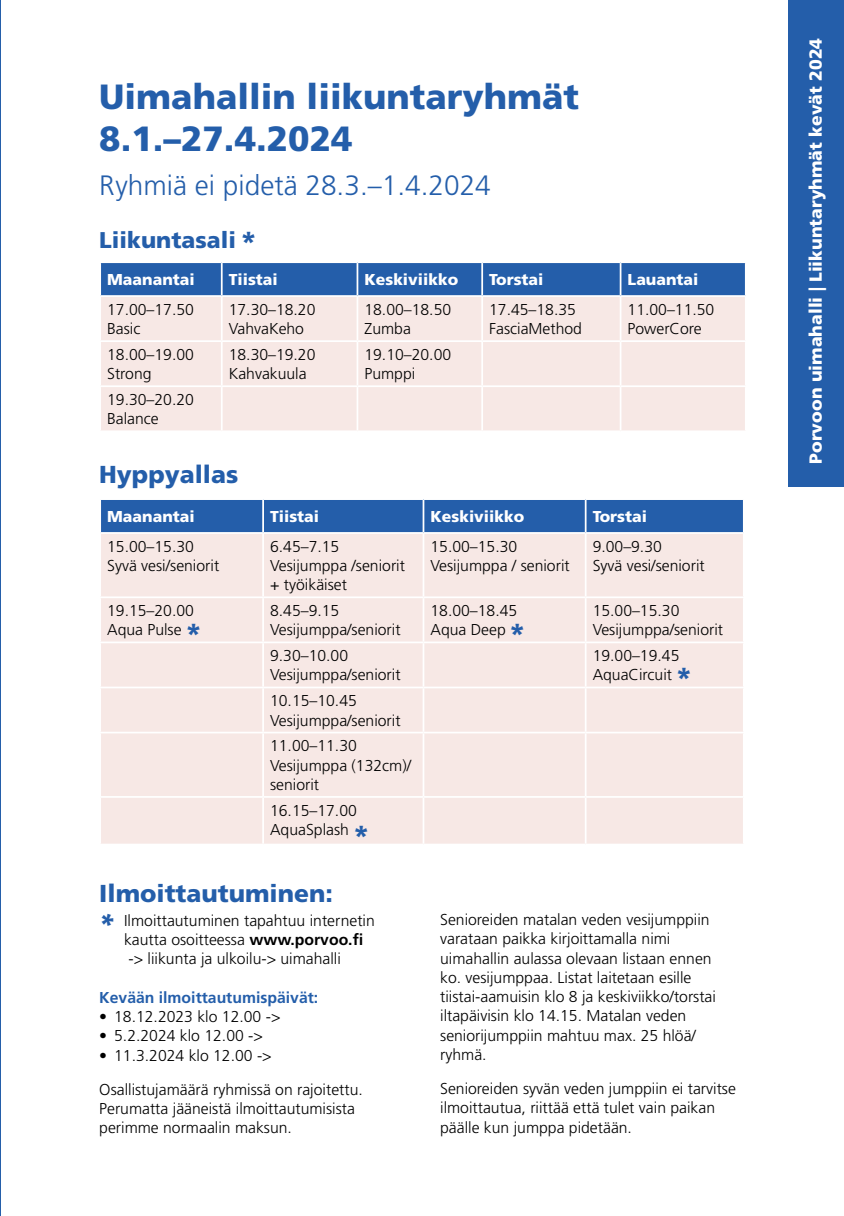
<style>
.page{position:relative;width:844px;height:1216px;background:#fff}
.page>*{position:absolute;margin:0;border:0;box-sizing:border-box;transform-origin:0 0}
.H3{font:900 35px/42px "Frutiger LT Std";color:#245eaa}
.t1{font:900 28.88px "Frutiger LT Std";color:#245eaa}
.P_leipis{font:300 28px "Frutiger LT Std";color:#245eaa}
.H3-2{font:900 24.5px "Frutiger LT Std";color:#245eaa}
.H3-3{font:900 22.75px "Frutiger LT Std";color:#245eaa}
.t2{font:900 17.5px "Frutiger LT Std";color:#fff}
.P_leipis-2{font:300 15.75px/19.2px "Frutiger LT Std";color:#000}
.H3-4{font:900 15.75px "Frutiger LT Std";color:#fff}
.P_luettelo{font:300 15.75px "Frutiger LT Std";color:#000}
.P_leipis-3{font:700 15.75px "Frutiger LT Std";color:#245eaa}
.s1{font-weight:700}
</style>
<div class="page">
<div style="left:788px;top:0;width:55px;height:486px;background:#245eaa"></div>
<hr style="left:0;top:0;width:1px;height:1215px;background:#245eaa">
<div style="left:101px;top:263px;width:643px;height:32px;background:#245eaa"></div>
<div style="left:101px;top:297px;width:643px;height:133px;background:#f7e8e5"></div>
<hr style="left:221px;top:263px;width:1px;height:32px;background:#fff">
<hr style="left:356px;top:263px;width:2px;height:32px;background:#fff">
<hr style="left:481px;top:263px;width:2px;height:32px;background:#fff">
<hr style="left:619px;top:263px;width:2px;height:32px;background:#fff">
<hr style="left:221px;top:297px;width:1px;height:43px;background:#fff">
<hr style="left:356px;top:297px;width:2px;height:43px;background:#fff">
<hr style="left:481px;top:297px;width:2px;height:43px;background:#fff">
<hr style="left:619px;top:297px;width:2px;height:43px;background:#fff">
<hr style="left:99px;top:340px;width:123px;height:2px;background:#fff">
<hr style="left:222px;top:340px;width:135px;height:2px;background:#fff">
<hr style="left:221px;top:342px;width:1px;height:43px;background:#fff">
<hr style="left:357px;top:340px;width:125px;height:2px;background:#fff">
<hr style="left:356px;top:342px;width:2px;height:43px;background:#fff">
<hr style="left:482px;top:340px;width:138px;height:2px;background:#fff">
<hr style="left:481px;top:342px;width:2px;height:43px;background:#fff">
<hr style="left:620px;top:340px;width:126px;height:2px;background:#fff">
<hr style="left:619px;top:342px;width:2px;height:43px;background:#fff">
<hr style="left:99px;top:385px;width:123px;height:2px;background:#fff">
<hr style="left:222px;top:385px;width:135px;height:2px;background:#fff">
<hr style="left:221px;top:387px;width:1px;height:43px;background:#fff">
<hr style="left:357px;top:385px;width:125px;height:2px;background:#fff">
<hr style="left:356px;top:387px;width:2px;height:43px;background:#fff">
<hr style="left:482px;top:385px;width:138px;height:2px;background:#fff">
<hr style="left:481px;top:387px;width:2px;height:43px;background:#fff">
<hr style="left:620px;top:385px;width:126px;height:2px;background:#fff">
<hr style="left:619px;top:387px;width:2px;height:43px;background:#fff">
<div style="left:101px;top:500px;width:641px;height:32px;background:#245eaa"></div>
<div style="left:101px;top:534px;width:641px;height:309px;background:#f7e8e5"></div>
<hr style="left:262px;top:500px;width:2px;height:32px;background:#fff">
<hr style="left:422px;top:500px;width:2px;height:32px;background:#fff">
<hr style="left:584px;top:500px;width:2px;height:32px;background:#fff">
<hr style="left:262px;top:534px;width:2px;height:62px;background:#fff">
<hr style="left:422px;top:534px;width:2px;height:62px;background:#fff">
<hr style="left:584px;top:534px;width:2px;height:62px;background:#fff">
<hr style="left:99px;top:596px;width:164px;height:2px;background:#fff">
<hr style="left:263px;top:596px;width:160px;height:2px;background:#fff">
<hr style="left:262px;top:598px;width:2px;height:43px;background:#fff">
<hr style="left:423px;top:596px;width:162px;height:2px;background:#fff">
<hr style="left:422px;top:598px;width:2px;height:43px;background:#fff">
<hr style="left:585px;top:596px;width:159px;height:2px;background:#fff">
<hr style="left:584px;top:598px;width:2px;height:43px;background:#fff">
<hr style="left:99px;top:641px;width:164px;height:2px;background:#fff">
<hr style="left:263px;top:641px;width:160px;height:2px;background:#fff">
<hr style="left:262px;top:643px;width:2px;height:43px;background:#fff">
<hr style="left:423px;top:641px;width:162px;height:2px;background:#fff">
<hr style="left:422px;top:643px;width:2px;height:43px;background:#fff">
<hr style="left:585px;top:641px;width:159px;height:2px;background:#fff">
<hr style="left:584px;top:643px;width:2px;height:43px;background:#fff">
<hr style="left:99px;top:686px;width:164px;height:2px;background:#fff">
<hr style="left:263px;top:686px;width:160px;height:2px;background:#fff">
<hr style="left:262px;top:688px;width:2px;height:43px;background:#fff">
<hr style="left:423px;top:686px;width:162px;height:2px;background:#fff">
<hr style="left:422px;top:688px;width:2px;height:43px;background:#fff">
<hr style="left:585px;top:686px;width:159px;height:2px;background:#fff">
<hr style="left:584px;top:688px;width:2px;height:43px;background:#fff">
<hr style="left:99px;top:731px;width:164px;height:2px;background:#fff">
<hr style="left:263px;top:731px;width:160px;height:2px;background:#fff">
<hr style="left:262px;top:733px;width:2px;height:63px;background:#fff">
<hr style="left:423px;top:731px;width:162px;height:2px;background:#fff">
<hr style="left:422px;top:733px;width:2px;height:63px;background:#fff">
<hr style="left:585px;top:731px;width:159px;height:2px;background:#fff">
<hr style="left:584px;top:733px;width:2px;height:63px;background:#fff">
<hr style="left:99px;top:796px;width:164px;height:1px;background:#fff">
<hr style="left:263px;top:796px;width:160px;height:1px;background:#fff">
<hr style="left:262px;top:797px;width:2px;height:46px;background:#fff">
<hr style="left:423px;top:796px;width:162px;height:1px;background:#fff">
<hr style="left:422px;top:797px;width:2px;height:46px;background:#fff">
<hr style="left:585px;top:796px;width:159px;height:1px;background:#fff">
<hr style="left:584px;top:797px;width:2px;height:46px;background:#fff">
<p class="H3" style="left:99px;top:76px;width:481px">Uimahallin liikuntaryhmät<br>8.1.–27.4.2024</p>
<p class="P_leipis" style="left:99px;top:169px;width:393px">Ryhmiä ei pidetä 28.3.–1.4.2024</p>
<p class="H3-3" style="left:99px;top:226px;width:138px">Liikuntasali</p>
<h2 class="t1" style="left:240px;top:225px;width:19px">*</h2>
<p class="H3-4" style="left:107px;top:270px;width:89px">Maanantai</p>
<p class="H3-4" style="left:229px;top:270px;width:51px">Tiistai</p>
<p class="H3-4" style="left:364px;top:270px;width:95px">Keskiviikko</p>
<p class="H3-4" style="left:489px;top:270px;width:56px">Torstai</p>
<p class="H3-4" style="left:627px;top:270px;width:72px">Lauantai</p>
<p class="P_leipis-2" style="left:107px;top:300px;width:88px">17.00–17.50</p>
<p class="P_leipis-2" style="left:107px;top:319px;width:35px">Basic</p>
<p class="P_leipis-2" style="left:229px;top:300px;width:88px">17.30–18.20<br>VahvaKeho</p>
<p class="P_leipis-2" style="left:364px;top:300px;width:88px">18.00–18.50</p>
<p class="P_leipis-2" style="left:489px;top:300px;width:94px">17.45–18.35<br>FasciaMethod</p>
<p class="P_leipis-2" style="left:627px;top:300px;width:88px">11.00–11.50<br>PowerCore</p>
<p class="P_leipis-2" style="left:364px;top:319px;width:48px">Zumba</p>
<p class="P_leipis-2" style="left:107px;top:345px;width:88px">18.00–19.00</p>
<p class="P_leipis-2" style="left:107px;top:364px;width:46px">Strong</p>
<p class="P_leipis-2" style="left:107px;top:390px;width:88px">19.30–20.20</p>
<p class="P_leipis-2" style="left:107px;top:409px;width:53px">Balance</p>
<p class="P_leipis-2" style="left:229px;top:345px;width:88px">18.30–19.20<br>Kahvakuula</p>
<p class="P_leipis-2" style="left:364px;top:345px;width:88px">19.10–20.00</p>
<p class="P_leipis-2" style="left:364px;top:364px;width:52px">Pumppi</p>
<p class="H3-2" style="left:99px;top:459px;width:140px">Hyppyallas</p>
<p class="H3-4" style="left:107px;top:507px;width:89px">Maanantai</p>
<p class="H3-4" style="left:270px;top:507px;width:51px">Tiistai</p>
<p class="H3-4" style="left:430px;top:507px;width:95px">Keskiviikko</p>
<p class="H3-4" style="left:592px;top:507px;width:56px">Torstai</p>
<p class="P_leipis-2" style="left:107px;top:537px;width:88px">15.00–15.30</p>
<p class="P_leipis-2" style="left:107px;top:556px;width:113px">Syvä vesi/seniorit</p>
<p class="P_leipis-2" style="left:270px;top:537px;width:136px">6.45–7.15<br>Vesijumppa /seniorit + työikäiset</p>
<p class="P_leipis-2" style="left:430px;top:537px;width:141px">15.00–15.30<br>Vesijumppa / seniorit</p>
<p class="P_leipis-2" style="left:592px;top:537px;width:71px">9.00–9.30</p>
<p class="P_leipis-2" style="left:592px;top:556px;width:113px">Syvä vesi/seniorit</p>
<p class="P_leipis-2" style="left:107px;top:601px;width:88px">19.15–20.00</p>
<p class="P_leipis-2" style="left:107px;top:620px;width:76px">Aqua Pulse</p>
<p class="P_leipis-2" style="left:270px;top:601px;width:132px">8.45–9.15<br>Vesijumppa/seniorit</p>
<p class="P_leipis-2" style="left:430px;top:601px;width:88px">18.00–18.45<br>Aqua Deep</p>
<p class="P_leipis-2" style="left:592px;top:601px;width:132px">15.00–15.30<br>Vesijumppa/seniorit</p>
<p class="P_leipis-2" style="left:270px;top:646px;width:132px">9.30–10.00<br>Vesijumppa/seniorit</p>
<p class="P_leipis-2" style="left:592px;top:646px;width:88px">19.00–19.45<br>AquaCircuit</p>
<p class="P_leipis-2" style="left:270px;top:691px;width:132px">10.15–10.45<br>Vesijumppa/seniorit</p>
<p class="P_leipis-2" style="left:270px;top:736px;width:142px">11.00–11.30<br>Vesijumppa (132cm)/ seniorit</p>
<p class="P_leipis-2" style="left:270px;top:800px;width:88px">16.15–17.00<br>AquaSplash</p>
<h2 class="t1" style="left:185px;top:616px;width:19px">*</h2>
<h2 class="t1" style="left:508px;top:616px;width:19px">*</h2>
<h2 class="t1" style="left:675px;top:660px;width:19px">*</h2>
<h2 class="t1" style="left:352px;top:818px;width:19px">*</h2>
<p class="H3-2" style="left:99px;top:878px;width:235px">Ilmoittautuminen:</p>
<p class="P_leipis-2" style="left:124px;top:911px;width:252px">Ilmoittautuminen tapahtuu internetin kautta osoitteessa <span class="s1">www.porvoo.fi</span></p>
<p class="P_leipis-2" style="left:128px;top:949px;width:214px">-&gt; liikunta ja ulkoilu-&gt; uimahalli</p>
<p class="P_leipis-3" style="left:99px;top:988px;width:220px">Kevään ilmoittautumispäivät:</p>
<p class="P_luettelo" style="left:99px;top:1007px;width:183px">• 18.12.2023 klo 12.00 -&gt;</p>
<p class="P_luettelo" style="left:99px;top:1027px;width:165px">• 5.2.2024 klo 12.00 -&gt;</p>
<p class="P_luettelo" style="left:99px;top:1046px;width:174px">• 11.3.2024 klo 12.00 -&gt;</p>
<p class="P_leipis-2" style="left:99px;top:1079px;width:265px">Osallistujamäärä ryhmissä on rajoitettu.<br>Perumatta jääneistä ilmoittautumisista perimme normaalin maksun.</p>
<h2 class="t1" style="left:121px;top:910px;width:19px;rotate:90deg">*</h2>
<p class="P_leipis-2" style="left:440px;top:910px;width:277px">Senioreiden matalan veden vesijumppiin varataan paikka kirjoittamalla nimi uimahallin aulassa olevaan listaan ennen ko. vesijumppaa. Listat laitetaan esille tiistai-aamuisin klo 8 ja keskiviikko/torstai iltapäivisin klo 14.15. Matalan veden seniorijumppiin mahtuu max. 25 hlöä/ ryhmä.</p>
<p class="P_leipis-2" style="left:440px;top:1079px;width:297px">Senioreiden syvän veden jumppiin ei tarvitse ilmoittautua, riittää että tulet vain paikan päälle kun jumppa pidetään.</p>
<p class="t2" style="left:805px;top:463px;width:427px;rotate:-90deg">Porvoon uimahalli | Liikuntaryhmät kevät 2024</p>
</div>
